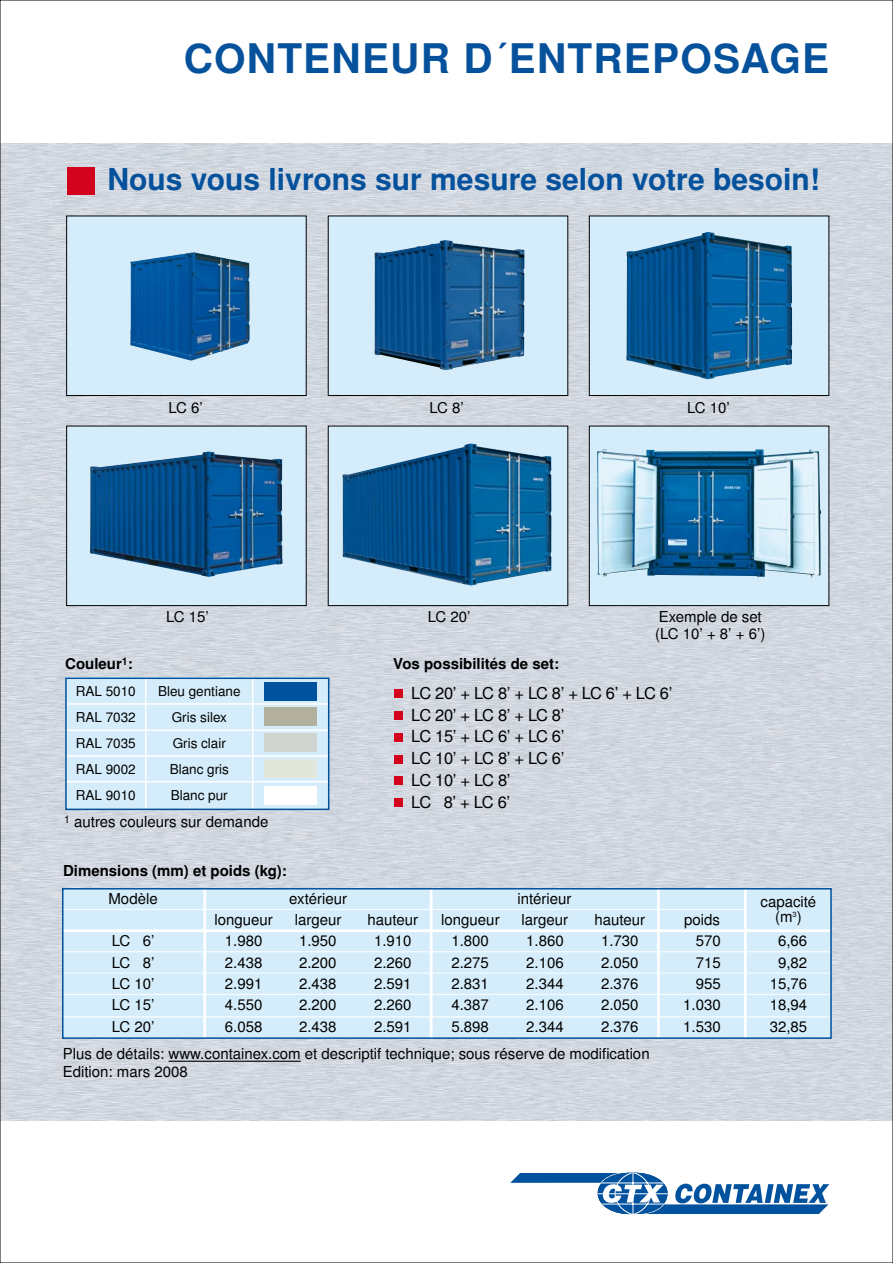
<style>
.page{position:relative;width:893px;height:1263px;background:#fff}
.page>*{position:absolute;margin:0;border:0;box-sizing:border-box;transform-origin:0 0}
.t1{font:700 40.5px "Nimbus San L";letter-spacing:.03em;color:#05519c}
.t2{font:700 30px "Nimbus San L";color:#05519c}
.t3{font:16.5px/21.8px "Nimbus San L";letter-spacing:-.06em;color:#000}
.t4{font:15px/21.3px "Nimbus San L";color:#000;text-align:justify}
.t5{font:700 15px "Nimbus San L";color:#000}
.t6{font:13.5px/26px "Nimbus San L";color:#000;text-align:justify}
.t7{font:700 10.5px "Nimbus San L";color:#000}
.s1{font-size:15px}
</style>
<div class="page">
<img style="left:2px;top:143px;width:889px;height:978px">
<svg style="left:510px;top:1172px;width:319px;height:43px"></svg>
<div style="left:67px;top:167px;width:27px;height:27px;background:#d3021d"></div>
<div style="left:67px;top:216px;width:239px;height:179px;background:#d5edfa"></div>
<img style="left:130px;top:252px;width:120px;height:109px">
<div style="left:66px;top:216px;width:241px;height:180px;border:1px solid #000"></div>
<div style="left:328px;top:216px;width:240px;height:179px;background:#d5edfa"></div>
<img style="left:374px;top:240px;width:151px;height:130px">
<div style="left:589px;top:216px;width:240px;height:179px;background:#d5edfa"></div>
<img style="left:626px;top:232px;width:166px;height:147px">
<div style="left:589px;top:216px;width:240px;height:180px;border:1px solid #000"></div>
<div style="left:67px;top:426px;width:239px;height:180px;background:#d5edfa"></div>
<img style="left:90px;top:451px;width:193px;height:126px">
<div style="left:66px;top:426px;width:241px;height:180px;border:1px solid #000"></div>
<div style="left:328px;top:426px;width:240px;height:180px;background:#d5edfa"></div>
<img style="left:342px;top:443px;width:210px;height:143px">
<div style="left:589px;top:426px;width:240px;height:180px;background:#d5edfa"></div>
<img style="left:597px;top:449px;width:224px;height:129px">
<div style="left:589px;top:426px;width:240px;height:180px;border:1px solid #000"></div>
<div style="left:62px;top:888px;width:768px;height:149px;background:#d5edfa"></div>
<hr style="left:657px;top:888px;width:3px;height:149px;background:#fff">
<hr style="left:430px;top:888px;width:2px;height:149px;background:#fff">
<hr style="left:203px;top:888px;width:3px;height:149px;background:#fff">
<hr style="left:62px;top:909px;width:683px;height:1px;background:#fff">
<hr style="left:62px;top:929px;width:768px;height:3px;background:#fff">
<hr style="left:62px;top:951px;width:768px;height:1px;background:#fff">
<hr style="left:62px;top:973px;width:768px;height:1px;background:#fff">
<hr style="left:744px;top:888px;width:3px;height:149px;background:#fff">
<hr style="left:62px;top:994px;width:768px;height:1px;background:#fff">
<hr style="left:62px;top:1016px;width:768px;height:1px;background:#fff">
<div style="left:62px;top:888px;width:770px;height:151px;border:2px solid #00519e"></div>
<div style="left:65px;top:677px;width:263px;height:132px;background:#d5edfa"></div>
<hr style="left:65px;top:729px;width:263px;height:2px;background:#fff">
<hr style="left:65px;top:755px;width:263px;height:2px;background:#fff">
<hr style="left:65px;top:781px;width:263px;height:1px;background:#fff">
<hr style="left:145px;top:677px;width:2px;height:132px;background:#fff">
<hr style="left:252px;top:677px;width:1px;height:132px;background:#fff">
<hr style="left:65px;top:703px;width:263px;height:2px;background:#fff">
<div style="left:65px;top:677px;width:264px;height:133px;border:2px solid #00519e"></div>
<div style="left:264px;top:708px;width:53px;height:18px;background:#b2b09c"></div>
<div style="left:264px;top:733px;width:53px;height:19px;background:#d1d5d2"></div>
<div style="left:264px;top:759px;width:53px;height:19px;background:#e3e7db"></div>
<div style="left:264px;top:786px;width:53px;height:19px;background:#fff"></div>
<div style="left:264px;top:682px;width:53px;height:19px;background:#00519e"></div>
<div style="left:394px;top:689px;width:9px;height:9px;background:#d3021d"></div>
<div style="left:394px;top:711px;width:9px;height:9px;background:#d3021d"></div>
<div style="left:394px;top:733px;width:9px;height:9px;background:#d3021d"></div>
<div style="left:394px;top:754px;width:9px;height:9px;background:#d3021d"></div>
<div style="left:394px;top:776px;width:9px;height:9px;background:#d3021d"></div>
<div style="left:394px;top:798px;width:9px;height:9px;background:#d3021d"></div>
<hr style="left:169px;top:1061px;width:132px;height:1px;background:#000">
<h1 class="t1" style="left:184px;top:35px;width:647px">CONTENEUR D´ENTREPOSAGE</h1>
<h2 class="t2" style="left:107px;top:162px;width:714px">Nous vous livrons sur mesure selon votre besoin!</h2>
<p class="t4" style="left:168px;top:397px;width:36px">LC 6’</p>
<p class="t4" style="left:430px;top:397px;width:36px">LC 8’</p>
<p class="t4" style="left:687px;top:397px;width:44px">LC 10’</p>
<p class="t4" style="left:166px;top:607px;width:44px">LC 15’</p>
<p class="t4" style="left:428px;top:607px;width:44px">LC 20’</p>
<p class="t4" style="left:655px;top:609px;width:112px;line-height:16.5px">Exemple de set (LC 10’ + 8’ + 6’)</p>
<p class="t7" style="left:122px;top:655px;width:12px">1<span class="s1">:</span></p>
<p class="t5" style="left:65px;top:655px;width:58px">Couleur</p>
<p class="t5" style="left:393px;top:655px;width:168px">Vos possibilités de set:</p>
<p class="t6" style="left:76px;top:678px;width:62px">RAL 5010<br>RAL 7032<br>RAL 7035<br>RAL 9002<br>RAL 9010</p>
<p class="t6" style="left:158px;top:678px;width:84px;text-align:center">Bleu gentiane<br>Gris silex<br>Gris clair<br>Blanc gris<br>Blanc pur</p>
<p class="t4" style="left:64px;top:811px;width:206px"><sup>1</sup> autres couleurs sur demande</p>
<p class="t5" style="left:63px;top:862px;width:225px">Dimensions (mm) et poids (kg):</p>
<p class="t3" style="left:411px;top:682px;width:263px">LC 20’ + LC 8’ + LC 8’ + LC 6’ + LC 6’<br>LC 20’ + LC 8’ + LC 8’<br>LC 15’ + LC 6’ + LC 6’<br>LC 10’ + LC 8’ + LC 6’<br>LC 10’ + LC 8’<br>LC 8’ + LC 6’</p>
<p class="t4" style="left:289px;top:889px;width:59px">extérieur</p>
<p class="t4" style="left:517px;top:889px;width:55px">intérieur</p>
<p class="t4" style="left:108px;top:889px;width:51px">Modèle</p>
<p class="t4" style="left:112px;top:931px;width:44px">LC 6’ LC 8’ LC 10’ LC 15’ LC 20’</p>
<p class="t4" style="left:225px;top:931px;width:39px">1.980<br>2.438<br>2.991<br>4.550<br>6.058</p>
<p class="t4" style="left:299px;top:931px;width:39px">1.950<br>2.200<br>2.438<br>2.200<br>2.438</p>
<p class="t4" style="left:374px;top:931px;width:39px">1.910<br>2.260<br>2.591<br>2.260<br>2.591</p>
<p class="t4" style="left:451px;top:931px;width:39px">1.800<br>2.275<br>2.831<br>4.387<br>5.898</p>
<p class="t4" style="left:526px;top:931px;width:39px">1.860<br>2.106<br>2.344<br>2.106<br>2.344</p>
<p class="t4" style="left:601px;top:931px;width:39px">1.730<br>2.050<br>2.376<br>2.050<br>2.376</p>
<p class="t4" style="left:683px;top:931px;width:39px;text-align:right">570<br>715<br>955<br>1.030<br>1.530</p>
<p class="t4" style="left:770px;top:931px;width:39px;text-align:center">6,66<br>9,82<br>15,76<br>18,94<br>32,85</p>
<p class="t4" style="left:761px;top:895px;width:57px;line-height:15px;text-align:center">capacité (m<sup>3</sup>)</p>
<p class="t4" style="left:214px;top:909px;width:60px">longueur</p>
<p class="t4" style="left:295px;top:909px;width:48px">largeur</p>
<p class="t4" style="left:367px;top:909px;width:52px">hauteur</p>
<p class="t4" style="left:441px;top:909px;width:60px">longueur</p>
<p class="t4" style="left:522px;top:909px;width:48px">largeur</p>
<p class="t4" style="left:594px;top:909px;width:52px">hauteur</p>
<p class="t4" style="left:684px;top:909px;width:37px">poids</p>
<p class="t4" style="left:63px;top:1045px;width:588px;line-height:18px">Plus de détails: www.containex.com et descriptif technique; sous réserve de modification<br>Edition: mars 2008</p>
</div>
